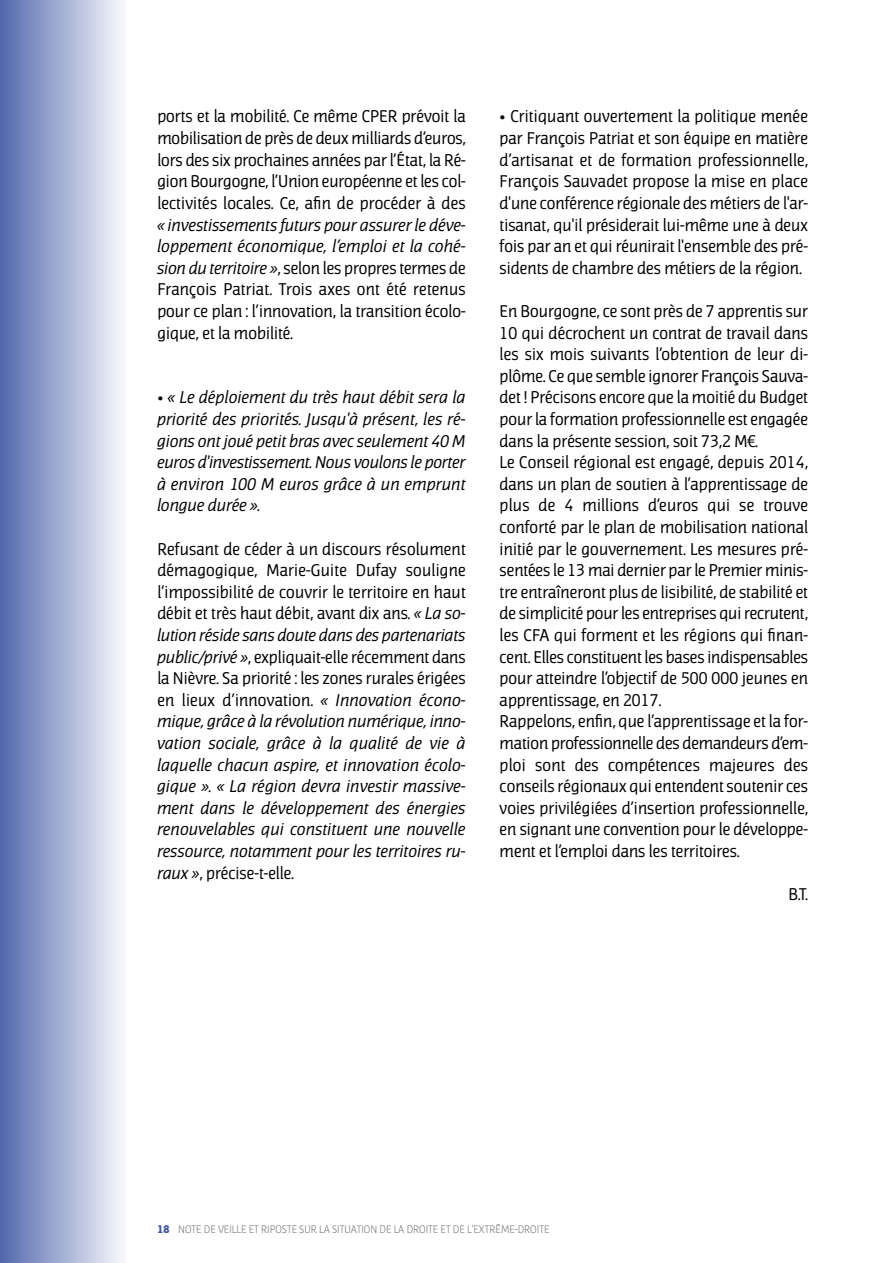
<style>
.page{position:relative;width:893px;height:1263px;background:#fff}
.page>*{position:absolute;margin:0;border:0;box-sizing:border-box;transform-origin:0 0}
.t1{font:16.5px/21.6px "Jaures";letter-spacing:.005em;color:#000;text-align:justify}
.t2{font:italic 16.5px/21.6px "Jaures";letter-spacing:.005em;color:#000;text-align:justify}
.t3{font:300 10.5px "Jaures";letter-spacing:.005em;color:#747475}
.s1{font-style:italic}
.s2{font-style:normal}
.s3{font-weight:900;color:#3f58a2}
</style>
<div class="page">
<div style="left:0;top:0;width:127px;height:1263px;background:linear-gradient(to right,#5168ab,#fbfcfd)"></div>
<p class="t1" style="left:157px;top:106px;width:310px">ports et la mobilité. Ce même CPER prévoit la mobilisation de près de deux milliards d’euros, lors des six prochaines années par l’État, la Ré&shy;gion Bourgogne, l’Union européenne et les col&shy;lectivités locales. Ce, afin de procéder à des</p>
<p class="t1" style="left:157px;top:214px;width:310px"><span class="s1">« investissements futurs pour assurer le déve&shy;loppement économique, l’emploi et la cohé&shy;sion du territoire »</span>, selon les propres termes de François Patriat. Trois axes ont été retenus pour ce plan : l’innovation, la transition écolo&shy;gique, et la mobilité.</p>
<p class="t2" style="left:157px;top:387px;width:310px"><span class="s2">•</span> « Le déploiement du très haut débit sera la priorité des priorités. Jusqu'à présent, les ré&shy;gions ont joué petit bras avec seulement 40 M euros d'investissement. Nous voulons le porter à environ 100 M euros grâce à un emprunt longue durée ».</p>
<p class="t2" style="left:157px;top:538px;width:310px"><span class="s2">Refusant de céder à un discours résolument démagogique, Marie-Guite Dufay souligne l’impossibilité de couvrir le territoire en haut débit et très haut débit, avant dix ans.</span> « La so&shy;lution réside sans doute dans des partenariats public/privé »<span class="s2">, expliquait-elle récemment dans la Nièvre. Sa priorité : les zones rurales érigées en lieux d’innovation.</span> « Innovation écono&shy;mique, grâce à la révolution numérique, inno&shy;vation sociale, grâce à la qualité de vie à laquelle chacun aspire, et innovation écolo&shy;gique ». « La région devra investir massive&shy;ment dans le développement des énergies renouvelables qui constituent une nouvelle ressource, notamment pour les territoires ru&shy;raux »<span class="s2">, précise-t-elle.</span></p>
<p class="t1" style="left:500px;top:106px;width:310px">• Critiquant ouvertement la politique menée par François Patriat et son équipe en matière d’artisanat et de formation professionnelle, François Sauvadet propose la mise en place d'une conférence régionale des métiers de l'ar&shy;tisanat, qu'il présiderait lui-même une à deux fois par an et qui réunirait l'ensemble des pré&shy;sidents de chambre des métiers de la région.</p>
<p class="t1" style="left:500px;top:300px;width:310px;text-align:left">En Bourgogne, ce sont près de 7 apprentis sur 10 qui décrochent un contrat de travail dans les six mois suivants l’obtention de leur di&shy;plôme. Ce que semble ignorer François Sauva&shy;det ! Précisons encore que la moitié du Budget pour la formation professionnelle est engagée dans la présente session, soit 73,2 M€.<br>Le Conseil régional est engagé, depuis 2014, dans un plan de soutien à l’apprentissage de plus de 4 millions d’euros qui se trouve conforté par le plan de mobilisation national initié par le gouvernement. Les mesures pré&shy;sentées le 13 mai dernier par le Premier minis&shy;tre entraîneront plus de lisibilité, de stabilité et de simplicité pour les entreprises qui recrutent, les CFA qui forment et les régions qui finan&shy;cent. Elles constituent les bases indispensables pour atteindre l’objectif de 500 000 jeunes en apprentissage, en 2017.<br>Rappelons, enfin, que l’apprentissage et la for&shy;mation professionnelle des demandeurs d’em&shy;ploi sont des compétences majeures des conseils régionaux qui entendent soutenir ces voies privilégiées d’insertion professionnelle, en signant une convention pour le développe&shy;ment et l’emploi dans les territoires.</p>
<p class="t1" style="left:788px;top:884px;width:21px">B.T.</p>
<p class="t3" style="left:157px;top:1223px;width:394px"><span class="s3">18</span> NOTE DE VEILLE ET RIPOSTE SUR LA SITUATION DE LA DROITE ET DE L’EXTRÊME-DROITE</p>
</div>
